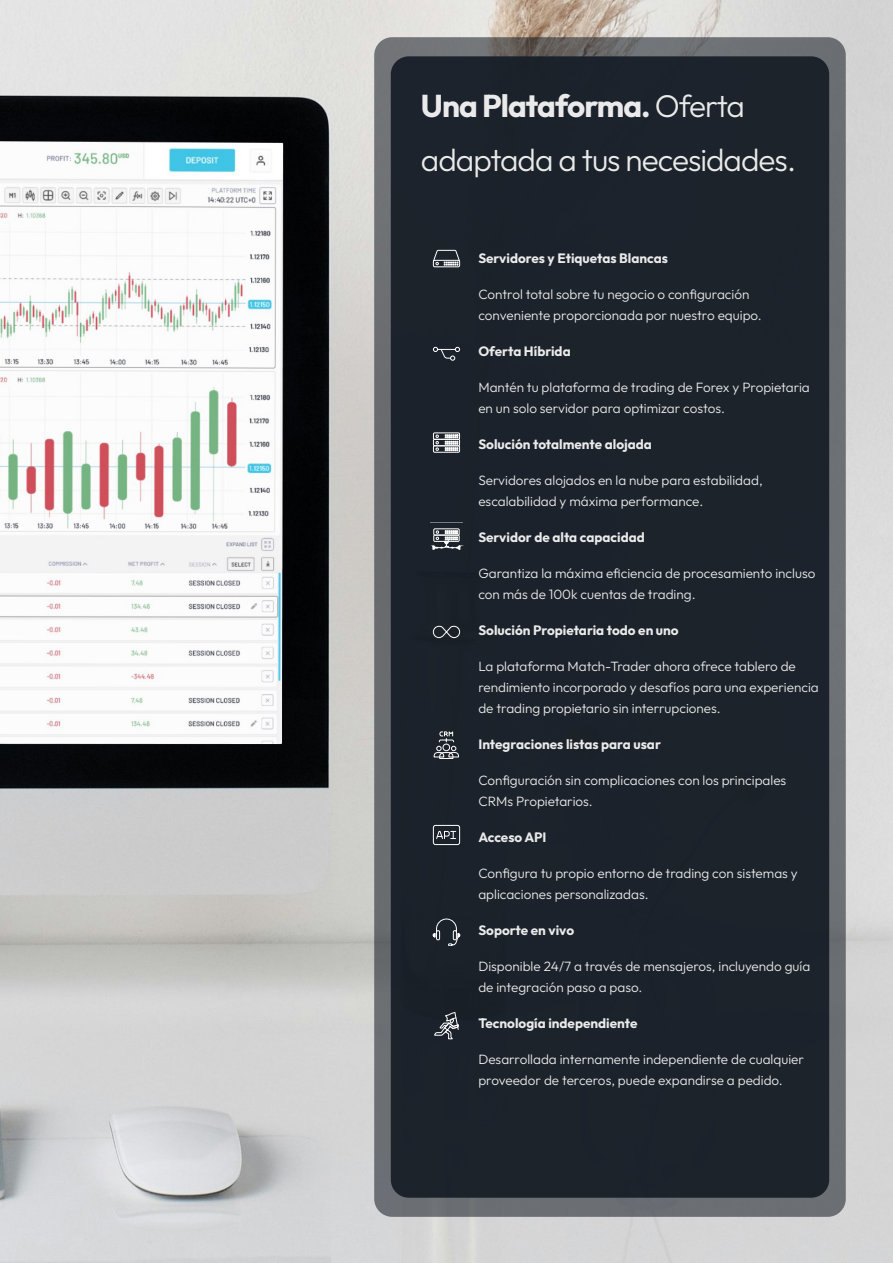
<style>
.page{position:relative;width:893px;height:1263px;background:#fff}
.page>*{position:absolute;margin:0;border:0;box-sizing:border-box;transform-origin:0 0}
.Body_Text_-_Align_Left{font:300 31.5px/54px "Outfit";letter-spacing:-.03em;color:#eaeaea}
.Running_Footer_-_Align_Left{font:300 13.5px/21px "Outfit";color:#eaeaea}
.Running_Footer_-_Align_Left-2{font:700 13.5px "Outfit";color:#eaeaea}
.s1{font-weight:700}
</style>
<div class="page">
<img style="left:0;top:0;width:893px;height:1263px">
<svg style="left:374px;top:37px;width:472px;height:1180px;background:#6b6f72"></svg>
<div style="left:391px;top:56px;width:438px;height:1142px;background:#181f28;border-radius:18px"></div>
<div style="left:433px;top:260px;width:27px;height:7px;border:1px solid #fff"></div>
<svg style="left:433px;top:249px;width:27px;height:16px"></svg>
<svg style="left:433px;top:347px;width:27px;height:14px"></svg>
<div style="left:433px;top:445px;width:27px;height:8px;border:1px solid #fff"></div>
<div style="left:433px;top:439px;width:27px;height:7px;border:1px solid #fff"></div>
<div style="left:433px;top:432px;width:27px;height:8px;border:1px solid #fff"></div>
<svg style="left:445px;top:435px;width:13px;height:16px"></svg>
<svg style="left:436px;top:435px;width:3px;height:16px"></svg>
<svg style="left:431px;top:528px;width:32px;height:22px"></svg>
<svg style="left:433px;top:625px;width:27px;height:13px"></svg>
<svg style="left:433px;top:731px;width:26px;height:27px"></svg>
<div style="left:433px;top:825px;width:27px;height:20px;border:1px solid #fff;border-radius:2px"></div>
<svg style="left:436px;top:830px;width:20px;height:10px"></svg>
<svg style="left:433px;top:918px;width:27px;height:28px"></svg>
<svg style="left:434px;top:1012px;width:25px;height:27px"></svg>
<p class="Body_Text_-_Align_Left" style="left:421px;top:78px;width:377px"><span class="s1">Una Plataforma.</span> Oferta adaptada a tus necesidades.</p>
<p class="Running_Footer_-_Align_Left-2" style="left:478px;top:251px;width:191px">Servidores y Etiquetas Blancas</p>
<p class="Running_Footer_-_Align_Left" style="left:478px;top:284px;width:285px">Control total sobre tu negocio o configuración conveniente proporcionada por nuestro equipo.</p>
<p class="Running_Footer_-_Align_Left-2" style="left:478px;top:344px;width:94px">Oferta Híbrida</p>
<p class="Running_Footer_-_Align_Left" style="left:478px;top:377px;width:333px">Mantén tu plataforma de trading de Forex y Propietaria en un solo servidor para optimizar costos.</p>
<p class="Running_Footer_-_Align_Left-2" style="left:478px;top:437px;width:175px">Solución totalmente alojada</p>
<p class="Running_Footer_-_Align_Left" style="left:478px;top:470px;width:286px">Servidores alojados en la nube para estabilidad, escalabilidad y máxima performance.</p>
<p class="Running_Footer_-_Align_Left-2" style="left:478px;top:530px;width:168px">Servidor de alta capacidad</p>
<p class="Running_Footer_-_Align_Left" style="left:478px;top:563px;width:339px">Garantiza la máxima eficiencia de procesamiento incluso con más de 100k cuentas de trading.</p>
<p class="Running_Footer_-_Align_Left-2" style="left:478px;top:623px;width:202px">Solución Propietaria todo en uno</p>
<p class="Running_Footer_-_Align_Left" style="left:478px;top:656px;width:342px">La plataforma Match-Trader ahora ofrece tablero de rendimiento incorporado y desafíos para una experiencia de trading propietario sin interrupciones.</p>
<p class="Running_Footer_-_Align_Left-2" style="left:478px;top:737px;width:184px">Integraciones listas para usar</p>
<p class="Running_Footer_-_Align_Left" style="left:478px;top:770px;width:309px">Configuración sin complicaciones con los principales<br>CRMs Propietarios.</p>
<p class="Running_Footer_-_Align_Left-2" style="left:478px;top:830px;width:70px">Acceso API</p>
<p class="Running_Footer_-_Align_Left" style="left:478px;top:863px;width:321px">Configura tu propio entorno de trading con sistemas y aplicaciones personalizadas.</p>
<p class="Running_Footer_-_Align_Left-2" style="left:478px;top:923px;width:97px">Soporte en vivo</p>
<p class="Running_Footer_-_Align_Left" style="left:478px;top:956px;width:333px">Disponible 24/7 a través de mensajeros, incluyendo guía de integración paso a paso.</p>
<p class="Running_Footer_-_Align_Left-2" style="left:478px;top:1016px;width:161px">Tecnología independiente</p>
<p class="Running_Footer_-_Align_Left" style="left:478px;top:1049px;width:327px">Desarrollada internamente independiente de cualquier proveedor de terceros, puede expandirse a pedido.</p>
</div>
